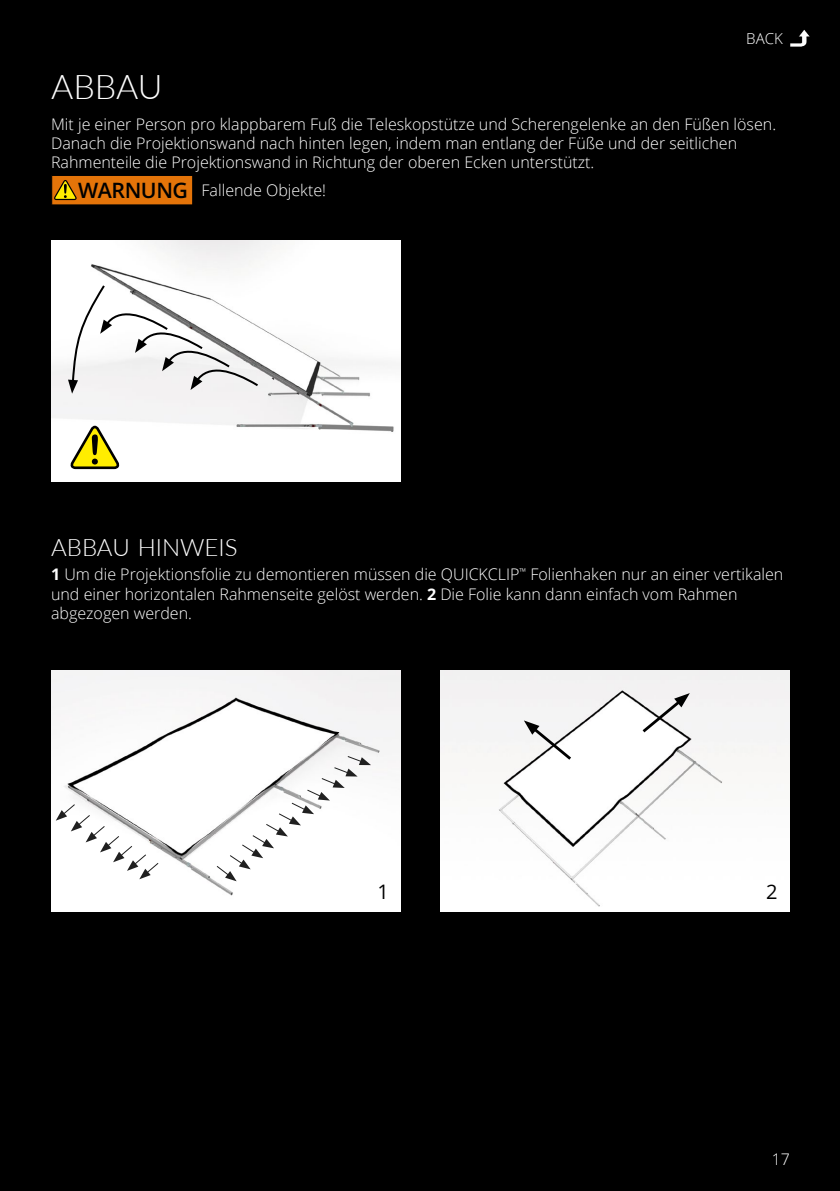
<style>
.page{position:relative;width:840px;height:1191px;background:#fff}
.page>*{position:absolute;margin:0;border:0;box-sizing:border-box;transform-origin:0 0}
.t1{font:300 34px "Lato";letter-spacing:-.005em;color:#fff}
.t2{font:300 24px "Lato";color:#fff}
.t3{font:20px "Open Sans";color:#000}
.t4{font:300 16px/19.2px "Open Sans";color:#fff}
.t5{font:300 15px "Open Sans";color:#fff}
.s1{font-weight:600;font-size:21.4px;color:#000}
.s2{font-weight:700}
</style>
<div class="page">
<div style="left:0;top:0;width:839px;height:1191px;background:#000"></div>
<img style="left:440px;top:670px;width:348px;height:241px">
<img style="left:51px;top:670px;width:349px;height:241px">
<svg style="left:56px;top:803px;width:103px;height:76px;background:#ececec"></svg>
<svg style="left:215px;top:755px;width:156px;height:126px;background:#f2f2f2"></svg>
<svg style="left:523px;top:720px;width:51px;height:42px;background:#d4d4d4"></svg>
<svg style="left:639px;top:693px;width:50px;height:42px;background:#d2d2d2"></svg>
<img style="left:51px;top:240px;width:349px;height:241px">
<svg style="left:68px;top:283px;width:192px;height:111px;background:#e6e6e6"></svg>
<svg style="left:70px;top:426px;width:49px;height:43px"></svg>
<img style="left:790px;top:30px;width:20px;height:17px">
<svg style="left:51px;top:175px;width:142px;height:30px;background:#d06e07"></svg>
<p class="t5" style="left:745px;top:28px;width:38px">BACK</p>
<h1 class="t1" style="left:51px;top:64px;width:113px">ABBAU</h1>
<p class="t4" style="left:51px;top:114px;width:726px">Mit je einer Person pro klappbarem Fuß die Teleskopstütze und Scherengelenke an den Füßen lösen.<br>Danach die Projektionswand nach hinten legen, indem man entlang der Füße und der seitlichen<br>Rahmenteile die Projektionswand in Richtung der oberen Ecken unterstützt.</p>
<p class="t4" style="left:78px;top:180px;width:249px"><span class="s1">WARNUNG</span> Fallende Objekte!</p>
<h2 class="t2" style="left:51px;top:530px;width:188px">ABBAU HINWEIS</h2>
<p class="t4" style="left:51px;top:564px;width:733px"><span class="s2">1</span> Um die Projektionsfolie zu demontieren müssen die QUICKCLIP<sup>™</sup> Folienhaken nur an einer vertikalen und einer horizontalen Rahmenseite gelöst werden. <span class="s2">2</span> Die Folie kann dann einfach vom Rahmen abgezogen werden.</p>
<p class="t3" style="left:377px;top:877px;width:13px">1</p>
<p class="t3" style="left:765px;top:877px;width:13px">2</p>
<p class="t4" style="left:771px;top:1149px;width:20px">17</p>
</div>
